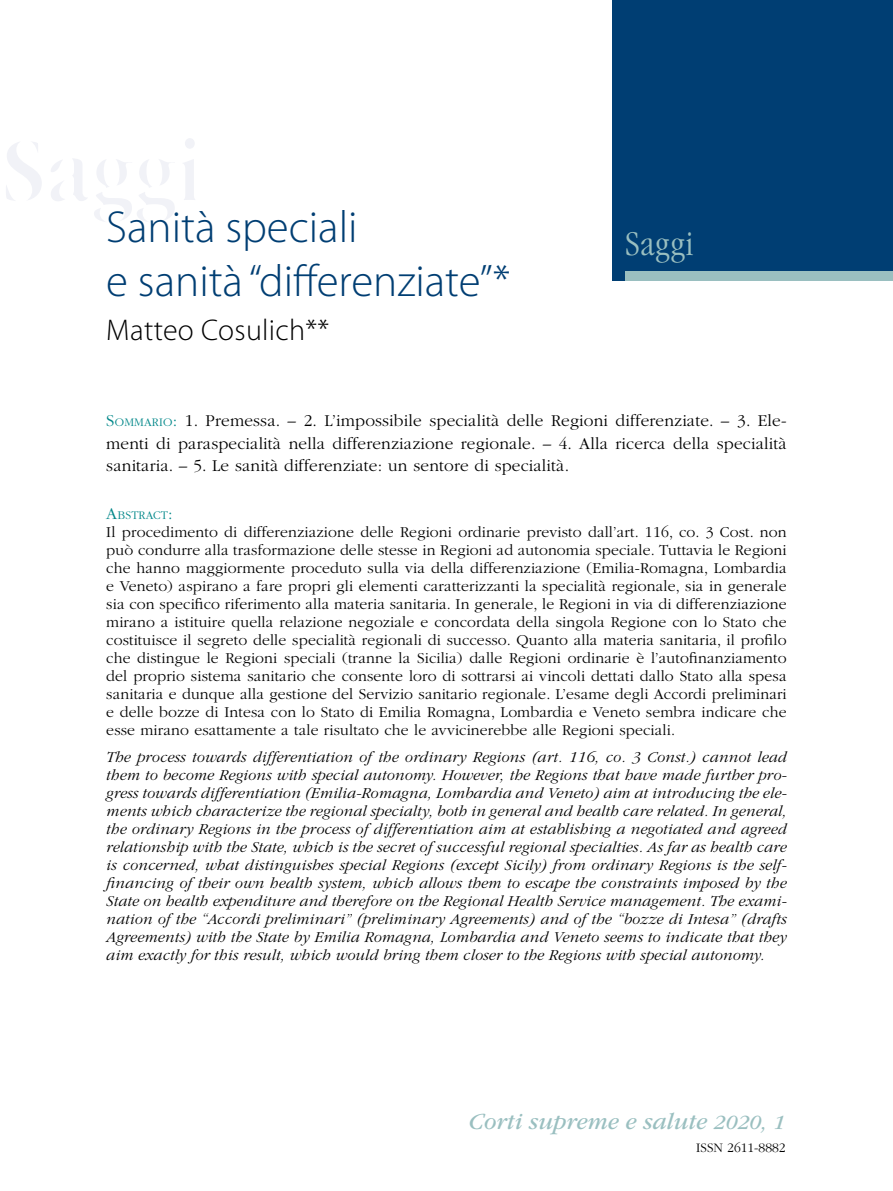
<style>
.page{position:relative;width:893px;height:1191px;background:#fff}
.page>*{position:absolute;margin:0;border:0;box-sizing:border-box;transform-origin:0 0}
.t1{font:300 45px/54px "Myriad Pro";color:#003e73}
.t2{font:300 condensed 36px "ITC Garamond Std";letter-spacing:.01em;color:#9abfc0}
.t3{font:300 30px "Myriad Pro";letter-spacing:.01em;color:#000}
.t4{font:italic 24px "ITC Garamond Std";color:#9abfc0}
.t5{font:300 17.25px/22.5px "ITC Garamond Std";letter-spacing:.01em;color:#000;text-align:justify}
.t6{font:300 15.75px/18px "ITC Garamond Std";letter-spacing:.01em;color:#000;text-align:justify}
.t7{font:italic 300 15.75px/18px "ITC Garamond Std";letter-spacing:.01em;color:#000;text-align:justify}
.t8{font:300 13.5px "ITC Garamond Std";color:#000}
.t9{font:300 12.15px "ITC Garamond Std";letter-spacing:.015em;color:#008789}
.s1{color:#008789}
.s2{font-size:12.15px;color:#008789}
.s3{font-size:17.25px}
.s4{font-size:21px}
</style>
<div class="page">
<div style="left:612px;top:0;width:281px;height:281px;background:#003e73"></div>
<div style="left:625px;top:271px;width:268px;height:10px;background:#9abfc0"></div>
<h1 class="t1" style="left:106px;top:201px;width:406px">Sanità speciali<br>e sanità “differenziate”*</h1>
<h3 class="t3" style="left:106px;top:313px;width:224px">Matteo Cosulich**</h3>
<h2 class="t2" style="left:625px;top:224px;width:70px">Saggi</h2>
<p class="t5" style="left:106px;top:410px;width:682px"><span class="s1">S</span><span class="s2">OMMARIO</span><span class="s1">:</span> 1. Premessa. – 2. L’impossibile specialità delle Regioni differenziate. – 3. Ele&shy;menti di paraspecialità nella differenziazione regionale. – 4. Alla ricerca della specialità sanitaria. – 5. Le sanità differenziate: un sentore di specialità.</p>
<p class="t9" style="left:106px;top:509px;width:68px"><span class="s3">A</span>BSTRACT<span class="s3">:</span></p>
<p class="t6" style="left:106px;top:523px;width:682px">Il procedimento di differenziazione delle Regioni ordinarie previsto dall’art. 116, co. 3 Cost. non può condurre alla trasformazione delle stesse in Regioni ad autonomia speciale. Tuttavia le Regioni che hanno maggiormente proceduto sulla via della differenziazione (Emilia-Romagna, Lombardia e Veneto) aspirano a fare propri gli elementi caratterizzanti la specialità regionale, sia in generale sia con specifico riferimento alla materia sanitaria. In generale, le Regioni in via di differenziazione mirano a istituire quella relazione negoziale e concordata della singola Regione con lo Stato che costituisce il segreto delle specialità regionali di successo. Quanto alla materia sanitaria, il profilo che distingue le Regioni speciali (tranne la Sicilia) dalle Regioni ordinarie è l’autofinanziamento del proprio sistema sanitario che consente loro di sottrarsi ai vincoli dettati dallo Stato alla spesa sanitaria e dunque alla gestione del Servizio sanitario regionale. L’esame degli Accordi preliminari e delle bozze di Intesa con lo Stato di Emilia Romagna, Lombardia e Veneto sembra indicare che esse mirano esattamente a tale risultato che le avvicinerebbe alle Regioni speciali.</p>
<p class="t7" style="left:106px;top:748px;width:682px">The process towards differentiation of the ordinary Regions (art. 116, co. 3 Const.) cannot lead them to become Regions with special autonomy. However, the Regions that have made further pro&shy;gress towards differentiation (Emilia-Romagna, Lombardia and Veneto) aim at introducing the ele&shy;ments which characterize the regional specialty, both in general and health care related. In general, the ordinary Regions in the process of differentiation aim at establishing a negotiated and agreed relationship with the State, which is the secret of successful regional specialties. As far as health care is concerned, what distinguishes special Regions (except Sicily) from ordinary Regions is the self&shy;financing of their own health system, which allows them to escape the constraints imposed by the State on health expenditure and therefore on the Regional Health Service management. The exami&shy;nation of the “Accordi preliminari” (preliminary Agreements) and of the “bozze di Intesa” (drafts Agreements) with the State by Emilia Romagna, Lombardia and Veneto seems to indicate that they aim exactly for this result, which would bring them closer to the Regions with special autonomy.</p>
<h3 class="t4" style="left:469px;top:1108px;width:318px">Corti supreme e salute <span class="s4">2020, 1</span></h3>
<p class="t8" style="left:696px;top:1140px;width:91px">ISSN 2611-8882</p>
</div>
